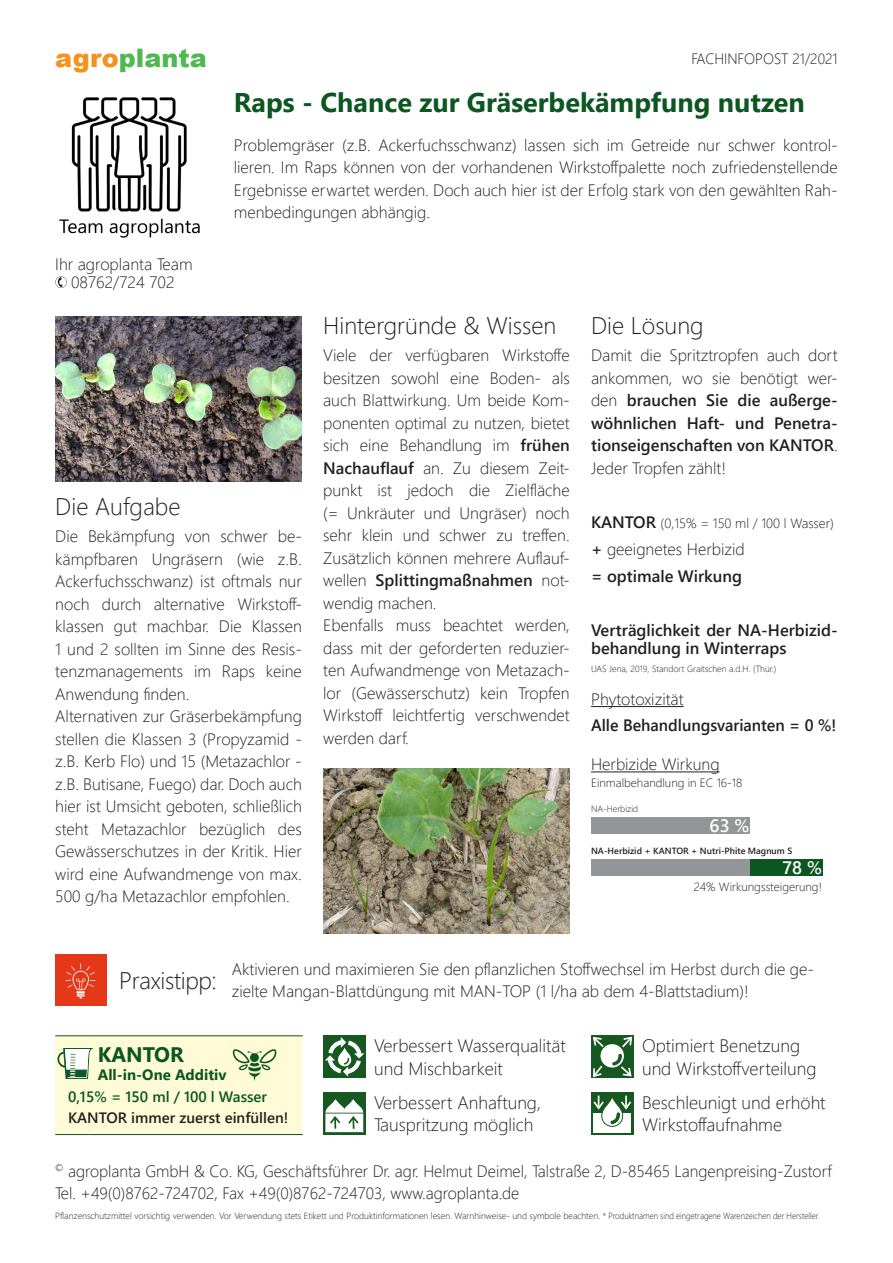
<style>
.page{position:relative;width:893px;height:1263px;background:#fff}
.page>*{position:absolute;margin:0;border:0;box-sizing:border-box;transform-origin:0 0}
.t1{font:700 27px "Segoe UI";color:#0b5621}
.t2{font:900 25.5px "Arial";color:#4fb950}
.t3{font:300 24px "Segoe UI";color:#231f20}
.t4{font:700 21px "Segoe UI";color:#0b5621}
.t5{font:300 18px/22.5px "Segoe UI";color:#231f20}
.t6{font:600 18px "Segoe UI";color:#fff}
.t7{font:300 16.5px/22.5px "Segoe UI";color:#231f20}
.t8{font:600 16.5px/18px "Segoe UI";color:#231f20}
.t9{font:600 15px "Segoe UI";color:#231f20}
.t10{font:600 15px "Segoe UI";color:#0b5621}
.t11{font:300 15px "Segoe UI";color:#231f20;scale:.96 1}
.t12{font:700 15px "Segoe UI";color:#0b5621}
.t13{font:300 13.5px "Segoe UI";color:#231f20}
.t14{font:300 12px "Segoe UI";color:#231f20}
.t15{font:300 9px "Segoe UI";color:#231f20}
.t16{font:600 9px "Segoe UI";color:#231f20}
.s1{color:#f69120}
.s2{font-weight:600}
.s3{font-weight:600;font-size:16.5px}
</style>
<div class="page">
<img style="left:59px;top:97px;width:141px;height:141px">
<img style="left:55px;top:317px;width:247px;height:164px">
<svg style="left:55px;top:276px;width:12px;height:12px"></svg>
<div style="left:591px;top:817px;width:159px;height:17px;background:#939598"></div>
<div style="left:591px;top:859px;width:231px;height:17px;background:#0b5621"></div>
<div style="left:591px;top:859px;width:159px;height:17px;background:#939598"></div>
<img style="left:323px;top:769px;width:247px;height:164px">
<div style="left:55px;top:1035px;width:247px;height:100px;background:#fffbd6"></div>
<hr style="left:55px;top:1035px;width:34px;height:1px;background:#0b5621">
<hr style="left:89px;top:1035px;width:214px;height:1px;background:#0b5621">
<hr style="left:55px;top:1134px;width:34px;height:1px;background:#0b5621">
<hr style="left:89px;top:1134px;width:214px;height:1px;background:#0b5621">
<svg style="left:57px;top:1048px;width:36px;height:31px"></svg>
<svg style="left:232px;top:1049px;width:45px;height:32px"></svg>
<div style="left:591px;top:1035px;width:42px;height:43px;background:#16581f"></div>
<svg style="left:593px;top:1037px;width:12px;height:10px"></svg>
<svg style="left:593px;top:1065px;width:10px;height:13px"></svg>
<div style="left:600px;top:1044px;width:24px;height:23px;background:#fff;border-radius:50%"></div>
<svg style="left:612px;top:1036px;width:21px;height:41px"></svg>
<svg style="left:591px;top:1092px;width:42px;height:43px"></svg>
<div style="left:593px;top:1113px;width:38px;height:19px;background:#fff"></div>
<svg style="left:592px;top:1095px;width:41px;height:32px"></svg>
<div style="left:323px;top:1092px;width:43px;height:43px;background:#16581f"></div>
<svg style="left:325px;top:1099px;width:39px;height:34px"></svg>
<div style="left:323px;top:1035px;width:43px;height:43px;background:#16581f"></div>
<svg style="left:325px;top:1037px;width:39px;height:40px"></svg>
<hr style="left:591px;top:706px;width:93px;height:1px;background:#231f20">
<hr style="left:591px;top:771px;width:129px;height:1px;background:#231f20">
<div style="left:55px;top:955px;width:51px;height:51px;background:#e53819"></div>
<svg style="left:66px;top:963px;width:30px;height:35px"></svg>
<h2 class="t2" style="left:55px;top:39px;width:153px"><span class="s1">agro</span>planta</h2>
<p class="t11" style="left:691px;top:45px;width:154px">FACHINFOPOST 21/2021</p>
<h1 class="t1" style="left:234px;top:77px;width:572px">Raps - Chance zur Gräserbekämpfung nutzen</h1>
<p class="t7" style="left:234px;top:132px;width:605px;text-align:justify">Problemgräser (z.B. Ackerfuchsschwanz) lassen sich im Getreide nur schwer kontrol&shy;lieren. Im Raps können von der vorhandenen Wirkstoffpalette noch zufriedenstellende Ergebnisse erwartet werden. Doch auch hier ist der Erfolg stark von den gewählten Rah&shy;menbedingungen abhängig.</p>
<p class="t7" style="left:55px;top:253px;width:139px;line-height:18px;text-align:center">Ihr agroplanta Team<br>08762/724 702</p>
<h3 class="t3" style="left:55px;top:484px;width:127px">Die Aufgabe</h3>
<p class="t7" style="left:55px;top:523px;width:248px">Die Bekämpfung von schwer be&shy;kämpfbaren Ungräsern (wie z.B.<br>Ackerfuchsschwanz) ist oftmals nur noch durch alternative Wirkstoff&shy;klassen gut machbar. Die Klassen 1 und 2 sollten im Sinne des Resis&shy;tenzmanagements im Raps keine Anwendung finden.<br>Alternativen zur Gräserbekämpfung stellen die Klassen 3 (Propyzamid - z.B. Kerb Flo) und 15 (Metazachlor - z.B. Butisane, Fuego) dar. Doch auch hier ist Umsicht geboten, schließlich steht Metazachlor bezüglich des Gewässerschutzes in der Kritik. Hier wird eine Aufwandmenge von max.<br>500 g/ha Metazachlor empfohlen.</p>
<h3 class="t3" style="left:323px;top:303px;width:235px">Hintergründe &amp; Wissen</h3>
<p class="t7" style="left:323px;top:342px;width:248px">Viele der verfügbaren Wirkstoffe besitzen sowohl eine Boden- als auch Blattwirkung. Um beide Kom&shy;ponenten optimal zu nutzen, bietet sich eine Behandlung im <span class="s2">frühen<br>Nachauflauf</span> an. Zu diesem Zeit&shy;punkt ist jedoch die Zielfläche (= Unkräuter und Ungräser) noch sehr klein und schwer zu treffen.<br>Zusätzlich können mehrere Auflauf&shy;wellen <span class="s2">Splittingmaßnahmen</span> not&shy;wendig machen.<br>Ebenfalls muss beachtet werden, dass mit der geforderten reduzier&shy;ten Aufwandmenge von Metazach&shy;lor (Gewässerschutz) kein Tropfen<br>Wirkstoff leichtfertig verschwendet werden darf.</p>
<h3 class="t3" style="left:591px;top:303px;width:114px">Die Lösung</h3>
<p class="t7" style="left:591px;top:342px;width:248px;text-align:justify">Damit die Spritztropfen auch dort ankommen, wo sie benötigt wer&shy;den <span class="s2">brauchen Sie die außerge&shy;wöhnlichen Haft- und Penetra&shy;tionseigenschaften von KANTOR</span>.<br>Jeder Tropfen zählt!</p>
<p class="t13" style="left:591px;top:510px;width:244px"><span class="s3">KANTOR</span> (0,15% = 150 ml / 100 l Wasser)</p>
<p class="t7" style="left:591px;top:534px;width:155px;line-height:27px"><span class="s2">+</span> geeignetes Herbizid <span class="s2">= optimale Wirkung</span></p>
<p class="t8" style="left:591px;top:620px;width:248px">Verträglichkeit der NA-Herbizid&shy;behandlung in Winterraps</p>
<p class="t15" style="left:591px;top:660px;width:187px">UAS Jena, 2019, Standort Graitschen a.d.H. (Thür.)</p>
<p class="t7" style="left:591px;top:686px;width:94px">Phytotoxizität</p>
<p class="t8" style="left:591px;top:714px;width:247px">Alle Behandlungsvarianten = 0 %!</p>
<p class="t7" style="left:591px;top:752px;width:130px">Herbizide Wirkung</p>
<p class="t14" style="left:591px;top:771px;width:153px">Einmalbehandlung in EC 16-18</p>
<p class="t15" style="left:591px;top:800px;width:49px">NA-Herbizid</p>
<p class="t16" style="left:591px;top:842px;width:203px">NA-Herbizid + KANTOR + Nutri-Phite Magnum S</p>
<p class="t6" style="left:710px;top:809px;width:42px">63 %</p>
<p class="t6" style="left:782px;top:851px;width:41px">78 %</p>
<p class="t14" style="left:694px;top:875px;width:130px">24% Wirkungssteigerung!</p>
<h3 class="t3" style="left:119px;top:958px;width:99px">Praxistipp:</h3>
<p class="t7" style="left:232px;top:956px;width:584px">Aktivieren und maximieren Sie den pflanzlichen Stoffwechsel im Herbst durch die ge&shy;zielte Mangan-Blattdüngung mit MAN-TOP (1 l/ha ab dem 4-Blattstadium)!</p>
<p class="t4" style="left:98px;top:1035px;width:88px">KANTOR</p>
<p class="t12" style="left:98px;top:1061px;width:130px">All-in-One Additiv</p>
<p class="t10" style="left:68px;top:1082px;width:201px">0,15% = 150 ml / 100 l Wasser</p>
<p class="t9" style="left:68px;top:1103px;width:222px">KANTOR immer zuerst einfüllen!</p>
<p class="t5" style="left:374px;top:1033px;width:193px">Verbessert Wasserqualität und Mischbarkeit</p>
<p class="t5" style="left:642px;top:1033px;width:176px">Optimiert Benetzung und Wirkstoffverteilung</p>
<p class="t5" style="left:374px;top:1089px;width:169px">Verbessert Anhaftung,<br>Tauspritzung möglich</p>
<p class="t5" style="left:642px;top:1089px;width:185px">Beschleunigt und erhöht<br>Wirkstoffaufnahme</p>
<p class="t7" style="left:55px;top:1158px;width:778px"><sup>©</sup> agroplanta GmbH &amp; Co. KG, Geschäftsführer Dr. agr. Helmut Deimel, Talstraße 2, D-85465 Langenpreising-Zustorf<br>Tel. +49(0)8762-724702, Fax +49(0)8762-724703, www.agroplanta.de</p>
<p class="t15" style="left:55px;top:1207px;width:766px">Pflanzenschutzmittel vorsichtig verwenden. Vor Verwendung stets Etikett und Produktinformationen lesen. Warnhinweise- und symbole beachten. * Produktnamen sind eingetragene Warenzeichen der Hersteller.</p>
</div>
